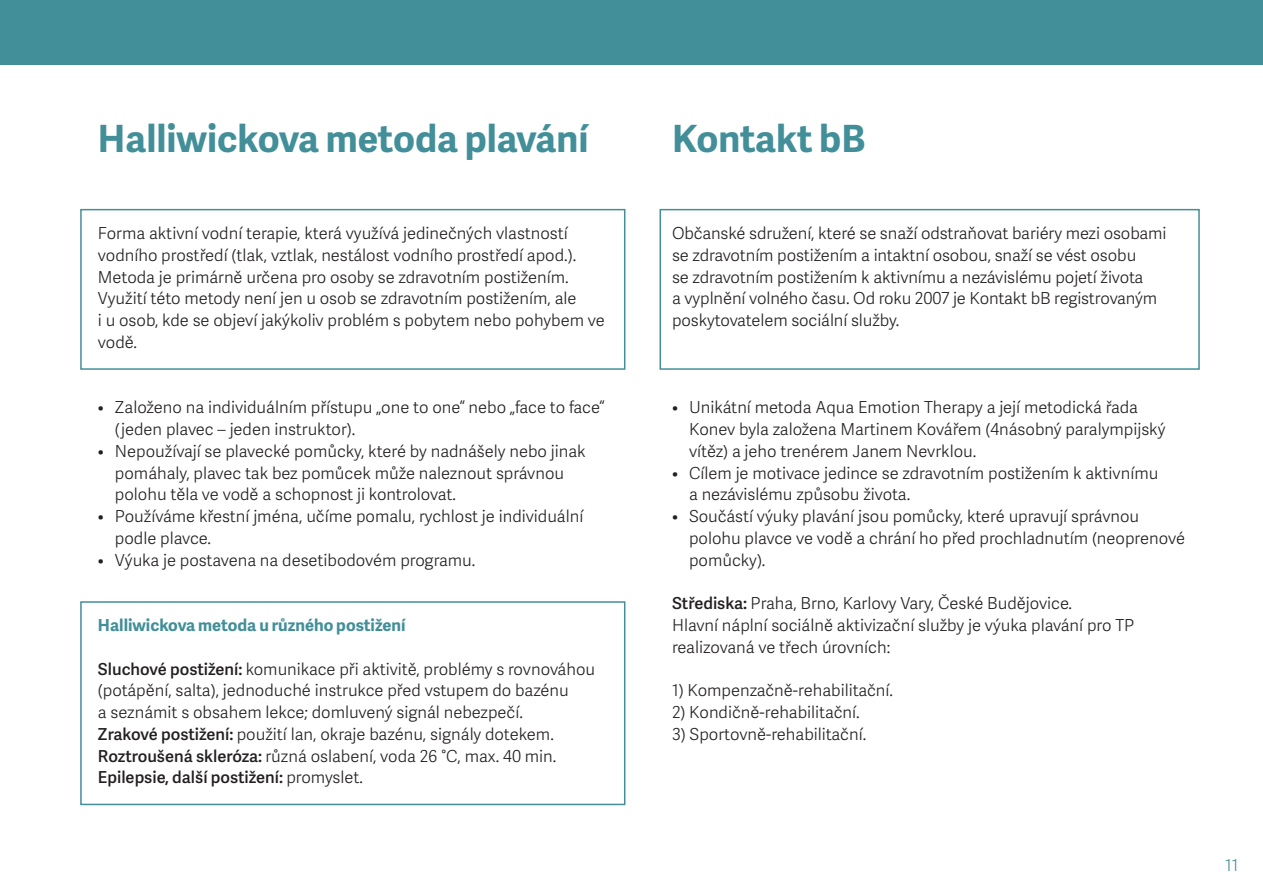
<style>
.page{position:relative;width:1263px;height:894px;background:#fff}
.page>*{position:absolute;margin:0;border:0;box-sizing:border-box;transform-origin:0 0}
.t1{font:700 37.5px "Adelle Sans";color:#428f99}
.t2{font:300 16.5px/21.8px "Adelle Sans";color:#231f20}
.t3{font:700 16.5px "Adelle Sans";color:#428f99}
.t4{font:300 16.5px "Adelle Sans";color:#428f99}
.s1{font-weight:600}
</style>
<div class="page">
<div style="left:0;top:0;width:1262px;height:65px;background:#428f99"></div>
<div style="left:80px;top:209px;width:545px;height:160px;border:2px solid #428f99"></div>
<div style="left:80px;top:601px;width:545px;height:203px;border:2px solid #428f99"></div>
<div style="left:659px;top:209px;width:540px;height:160px;border:2px solid #428f99"></div>
<h1 class="t1" style="left:98px;top:111px;width:492px">Halliwickova metoda plavání</h1>
<p class="t2" style="left:98px;top:222px;width:508px">Forma aktivní vodní terapie, která využívá jedinečných vlastností vodního prostředí (tlak, vztlak, nestálost vodního prostředí apod.).<br>Metoda je primárně určena pro osoby se zdravotním postižením.<br>Využití této metody není jen u osob se zdravotním postižením, ale<br>i u osob, kde se objeví jakýkoliv problém s pobytem nebo pohybem ve vodě.</p>
<p class="t2" style="left:115px;top:396px;width:491px;text-indent:-17px">• Založeno na individuálním přístupu „one to one“ nebo „face to face“ (jeden plavec – jeden instruktor).</p>
<p class="t2" style="left:115px;top:439px;width:472px;text-indent:-17px">• Nepoužívají se plavecké pomůcky, které by nadnášely nebo jinak pomáhaly, plavec tak bez pomůcek může naleznout správnou polohu těla ve vodě a schopnost ji kontrolovat.</p>
<p class="t2" style="left:115px;top:504px;width:470px;text-indent:-17px">• Používáme křestní jména, učíme pomalu, rychlost je individuální podle plavce.</p>
<p class="t2" style="left:98px;top:548px;width:379px">• Výuka je postavena na desetibodovém programu.</p>
<p class="t3" style="left:98px;top:612px;width:309px">Halliwickova metoda u různého postižení</p>
<p class="t2" style="left:98px;top:657px;width:498px"><span class="s1">Sluchové postižení:</span> komunikace při aktivitě, problémy s rovnováhou (potápění, salta), jednoduché instrukce před vstupem do bazénu<br>a seznámit s obsahem lekce; domluvený signál nebezpečí.<br><span class="s1">Zrakové postižení:</span> použití lan, okraje bazénu, signály dotekem.<br><span class="s1">Roztroušená skleróza:</span> různá oslabení, voda 26 °C, max. 40 min.<br><span class="s1">Epilepsie, další postižení:</span> promyslet.</p>
<h1 class="t1" style="left:672px;top:111px;width:195px">Kontakt bB</h1>
<p class="t2" style="left:672px;top:222px;width:496px">Občanské sdružení, které se snaží odstraňovat bariéry mezi osobami se zdravotním postižením a intaktní osobou, snaží se vést osobu<br>se zdravotním postižením k aktivnímu a nezávislému pojetí života<br>a vyplnění volného času. Od roku 2007 je Kontakt bB registrovaným poskytovatelem sociální služby.</p>
<p class="t2" style="left:689px;top:396px;width:478px;text-indent:-17px">• Unikátní metoda Aqua Emotion Therapy a její metodická řada<br>Konev byla založena Martinem Kovářem (4násobný paralympijský vítěz) a jeho trenérem Janem Nevrklou.</p>
<p class="t2" style="left:689px;top:461px;width:471px;text-indent:-17px">• Cílem je motivace jedince se zdravotním postižením k aktivnímu a nezávislému způsobu života.</p>
<p class="t2" style="left:689px;top:504px;width:497px;text-indent:-17px">• Součástí výuky plavání jsou pomůcky, které upravují správnou polohu plavce ve vodě a chrání ho před prochladnutím (neoprenové pomůcky).</p>
<p class="t2" style="left:672px;top:591px;width:464px"><span class="s1">Střediska:</span> Praha, Brno, Karlovy Vary, České Budějovice.<br>Hlavní náplní sociálně aktivizační služby je výuka plavání pro TP realizovaná ve třech úrovních:</p>
<p class="t2" style="left:672px;top:678px;width:222px">1) Kompenzačně-rehabilitační.</p>
<p class="t2" style="left:672px;top:700px;width:189px">2) Kondičně-rehabilitační.</p>
<p class="t2" style="left:672px;top:722px;width:196px">3) Sportovně-rehabilitační.</p>
<p class="t4" style="left:1224px;top:852px;width:15px">11</p>
</div>
